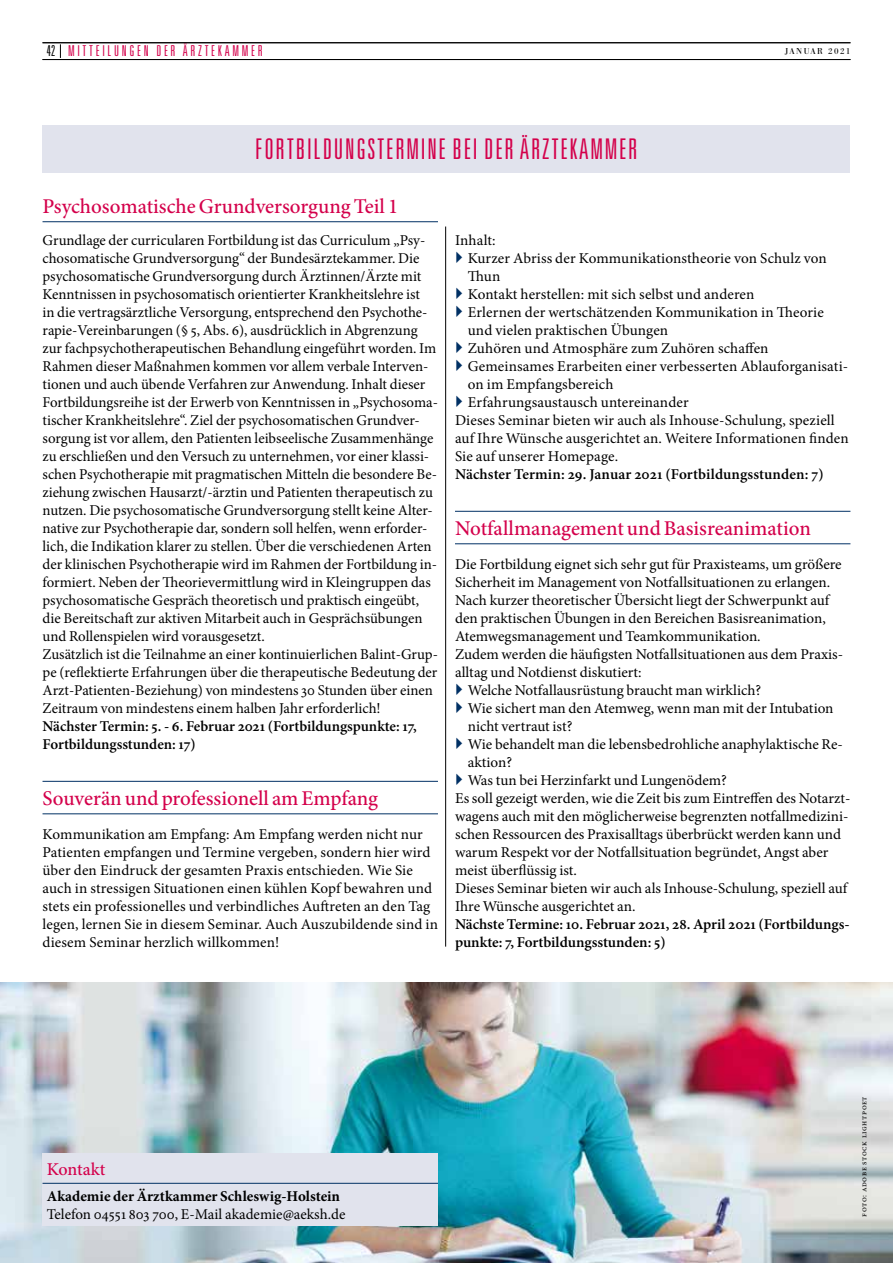
<style>
.page{position:relative;width:893px;height:1263px;background:#fff}
.page>*{position:absolute;margin:0;border:0;box-sizing:border-box;transform-origin:0 0}
.t1{font:300 ultra-condensed 28.5px "Univers LT Std";letter-spacing:.06em;color:#d4004b}
.t2{font:500 21px "Minion Pro";letter-spacing:-.005em;color:#d4004b}
.t3{font:500 18px "Minion Pro";letter-spacing:-.01em;color:#d4004b}
.t4{font:15px/18px "Minion Pro";color:#000}
.t5{font:600 15px/18px "Minion Pro";color:#000}
.t6{font:700 15px "Minion Pro";color:#000}
.t7{font:300 ultra-condensed 15px "Univers LT Std";letter-spacing:.18em;color:#d4004b}
.t8{font:9px "Bodoni URW";letter-spacing:.16em;color:#000}
.t9{font:8.25px "Minion Pro";letter-spacing:.07em;color:#000}
.s1{color:#000}
</style>
<div class="page">
<svg style="left:60px;top:44px;width:1px;height:14px"></svg>
<hr style="left:43px;top:42px;width:807px;height:1px;background:#000">
<hr style="left:43px;top:59px;width:807px;height:1px;background:#000">
<hr style="left:445px;top:227px;width:1px;height:720px;background:#000">
<hr style="left:455px;top:511px;width:395px;height:1px;background:#003064">
<hr style="left:455px;top:543px;width:395px;height:1px;background:#003064">
<hr style="left:43px;top:221px;width:395px;height:1px;background:#003064">
<hr style="left:43px;top:781px;width:395px;height:1px;background:#003064">
<hr style="left:43px;top:813px;width:395px;height:1px;background:#003064">
<div style="left:43px;top:125px;width:807px;height:47px;background:#e1e3ed"></div>
<img style="left:0;top:983px;width:893px;height:280px">
<div style="left:43px;top:1153px;width:395px;height:73px;background:#e1e3ed"></div>
<hr style="left:43px;top:1183px;width:395px;height:1px;background:#003064">
<p class="t7" style="left:47px;top:43px;width:217px"><span class="s1">42</span> MITTEILUNGEN DER ÄRZTEKAMMER</p>
<p class="t8" style="left:785px;top:46px;width:67px">JANUAR 2021</p>
<h1 class="t1" style="left:255px;top:134px;width:384px">FORTBILDUNGSTERMINE BEI DER ÄRZTEKAMMER</h1>
<h2 class="t2" style="left:43px;top:192px;width:357px">Psychosomatische Grundversorgung Teil 1</h2>
<p class="t4" style="left:43px;top:231px;width:397px">Grundlage der curricularen Fortbildung ist das Curriculum „Psy&shy;chosomatische Grundversorgung“ der Bundesärztekammer. Die psychosomatische Grundversorgung durch Ärztinnen/Ärzte mit Kenntnissen in psychosomatisch orientierter Krankheitslehre ist<br>in die vertragsärztliche Versorgung, entsprechend den Psychothe&shy;rapie-Vereinbarungen (§ 5, Abs. 6), ausdrücklich in Abgrenzung zur fachpsychotherapeutischen Behandlung eingeführt worden. Im Rahmen dieser Maßnahmen kommen vor allem verbale Interven&shy;tionen und auch übende Verfahren zur Anwendung. Inhalt dieser Fortbildungsreihe ist der Erwerb von Kenntnissen in „Psychosoma&shy;tischer Krankheitslehre“. Ziel der psychosomatischen Grundver&shy;sorgung ist vor allem, den Patienten leibseelische Zusammenhänge zu erschließen und den Versuch zu unternehmen, vor einer klassi&shy;schen Psychotherapie mit pragmatischen Mitteln die besondere Be&shy;ziehung zwischen Hausarzt/-ärztin und Patienten therapeutisch zu nutzen. Die psychosomatische Grundversorgung stellt keine Alter&shy;native zur Psychotherapie dar, sondern soll helfen, wenn erforder&shy;lich, die Indikation klarer zu stellen. Über die verschiedenen Arten der klinischen Psychotherapie wird im Rahmen der Fortbildung in&shy;formiert. Neben der Theorievermittlung wird in Kleingruppen das psychosomatische Gespräch theoretisch und praktisch eingeübt, die Bereitschaft zur aktiven Mitarbeit auch in Gesprächsübungen und Rollenspielen wird vorausgesetzt.<br>Zusätzlich ist die Teilnahme an einer kontinuierlichen Balint-Grup&shy;pe (reflektierte Erfahrungen über die therapeutische Bedeutung der Arzt-Patienten-Beziehung) von mindestens 30 Stunden über einen Zeitraum von mindestens einem halben Jahr erforderlich!</p>
<p class="t5" style="left:43px;top:717px;width:376px">Nächster Termin: 5. - 6. Februar 2021 (Fortbildungspunkte: 17,<br>Fortbildungsstunden: 17)</p>
<h2 class="t2" style="left:43px;top:784px;width:337px">Souverän und professionell am Empfang</h2>
<p class="t4" style="left:43px;top:825px;width:397px">Kommunikation am Empfang: Am Empfang werden nicht nur Patienten empfangen und Termine vergeben, sondern hier wird über den Eindruck der gesamten Praxis entschieden. Wie Sie auch in stressigen Situationen einen kühlen Kopf bewahren und stets ein professionelles und verbindliches Auftreten an den Tag legen, lernen Sie in diesem Seminar. Auch Auszubildende sind in diesem Seminar herzlich willkommen!</p>
<p class="t4" style="left:455px;top:231px;width:42px">Inhalt:</p>
<p class="t4" style="left:468px;top:249px;width:361px">Kurzer Abriss der Kommunikationstheorie von Schulz von</p>
<p class="t4" style="left:468px;top:267px;width:34px">Thun</p>
<p class="t4" style="left:468px;top:285px;width:288px">Kontakt herstellen: mit sich selbst und anderen</p>
<p class="t4" style="left:468px;top:303px;width:358px">Erlernen der wertschätzenden Kommunikation in Theorie</p>
<p class="t4" style="left:468px;top:321px;width:202px">und vielen praktischen Übungen</p>
<p class="t4" style="left:468px;top:339px;width:302px">Zuhören und Atmosphäre zum Zuhören schaffen</p>
<p class="t4" style="left:468px;top:357px;width:382px">Gemeinsames Erarbeiten einer verbesserten Ablauforganisati-</p>
<p class="t4" style="left:468px;top:375px;width:147px">on im Empfangsbereich</p>
<p class="t4" style="left:468px;top:393px;width:222px">Erfahrungsaustausch untereinander</p>
<p class="t4" style="left:455px;top:411px;width:381px">Dieses Seminar bieten wir auch als Inhouse-Schulung, speziell</p>
<p class="t4" style="left:455px;top:429px;width:395px">auf Ihre Wünsche ausgerichtet an. Weitere Informationen finden</p>
<p class="t4" style="left:455px;top:447px;width:165px">Sie auf unserer Homepage.</p>
<p class="t5" style="left:455px;top:465px;width:370px">Nächster Termin: 29. Januar 2021 (Fortbildungsstunden: 7)</p>
<h2 class="t2" style="left:455px;top:514px;width:357px">Notfallmanagement und Basisreanimation</h2>
<p class="t4" style="left:455px;top:555px;width:388px">Die Fortbildung eignet sich sehr gut für Praxisteams, um größere</p>
<p class="t4" style="left:455px;top:573px;width:377px">Sicherheit im Management von Notfallsituationen zu erlangen.</p>
<p class="t4" style="left:455px;top:591px;width:376px">Nach kurzer theoretischer Übersicht liegt der Schwerpunkt auf</p>
<p class="t4" style="left:455px;top:609px;width:372px">den praktischen Übungen in den Bereichen Basisreanimation,</p>
<p class="t4" style="left:455px;top:627px;width:307px">Atemwegsmanagement und Teamkommunikation.</p>
<p class="t4" style="left:455px;top:645px;width:388px">Zudem werden die häufigsten Notfallsituationen aus dem Praxis-</p>
<p class="t4" style="left:455px;top:663px;width:188px">alltag und Notdienst diskutiert:</p>
<p class="t4" style="left:468px;top:681px;width:295px">Welche Notfallausrüstung braucht man wirklich?</p>
<p class="t4" style="left:468px;top:699px;width:367px">Wie sichert man den Atemweg, wenn man mit der Intubation</p>
<p class="t4" style="left:468px;top:717px;width:106px">nicht vertraut ist?</p>
<p class="t4" style="left:468px;top:735px;width:377px">Wie behandelt man die lebensbedrohliche anaphylaktische Re-</p>
<p class="t4" style="left:468px;top:753px;width:46px">aktion?</p>
<p class="t4" style="left:468px;top:771px;width:261px">Was tun bei Herzinfarkt und Lungenödem?</p>
<p class="t4" style="left:455px;top:789px;width:397px">Es soll gezeigt werden, wie die Zeit bis zum Eintreffen des Notarzt-</p>
<p class="t4" style="left:455px;top:807px;width:395px">wagens auch mit den möglicherweise begrenzten notfallmedizini-</p>
<p class="t4" style="left:455px;top:825px;width:388px">schen Ressourcen des Praxisalltags überbrückt werden kann und</p>
<p class="t4" style="left:455px;top:843px;width:375px">warum Respekt vor der Notfallsituation begründet, Angst aber</p>
<p class="t4" style="left:455px;top:861px;width:124px">meist überflüssig ist.</p>
<p class="t4" style="left:455px;top:879px;width:394px">Dieses Seminar bieten wir auch als Inhouse-Schulung, speziell auf</p>
<p class="t4" style="left:455px;top:897px;width:182px">Ihre Wünsche ausgerichtet an.</p>
<p class="t5" style="left:455px;top:915px;width:396px">Nächste Termine: 10. Februar 2021, 28. April 2021 (Fortbildungs&shy;punkte: 7, Fortbildungsstunden: 5)</p>
<p class="t3" style="left:47px;top:1157px;width:60px">Kontakt</p>
<p class="t6" style="left:47px;top:1186px;width:295px">Akademie der Ärztkammer Schleswig-Holstein</p>
<p class="t4" style="left:47px;top:1205px;width:300px">Telefon 04551 803 700, E-Mail akademie@aeksh.de</p>
<p class="t9" style="left:859px;top:1217px;width:206px;rotate:-90deg">Foto: Karl-Heinz Mustermann / iStockphoto.com</p>
<p class="t9" style="left:858px;top:1217px;width:122px;rotate:-90deg">Foto: Adobe Stock lightpoet</p>
</div>
